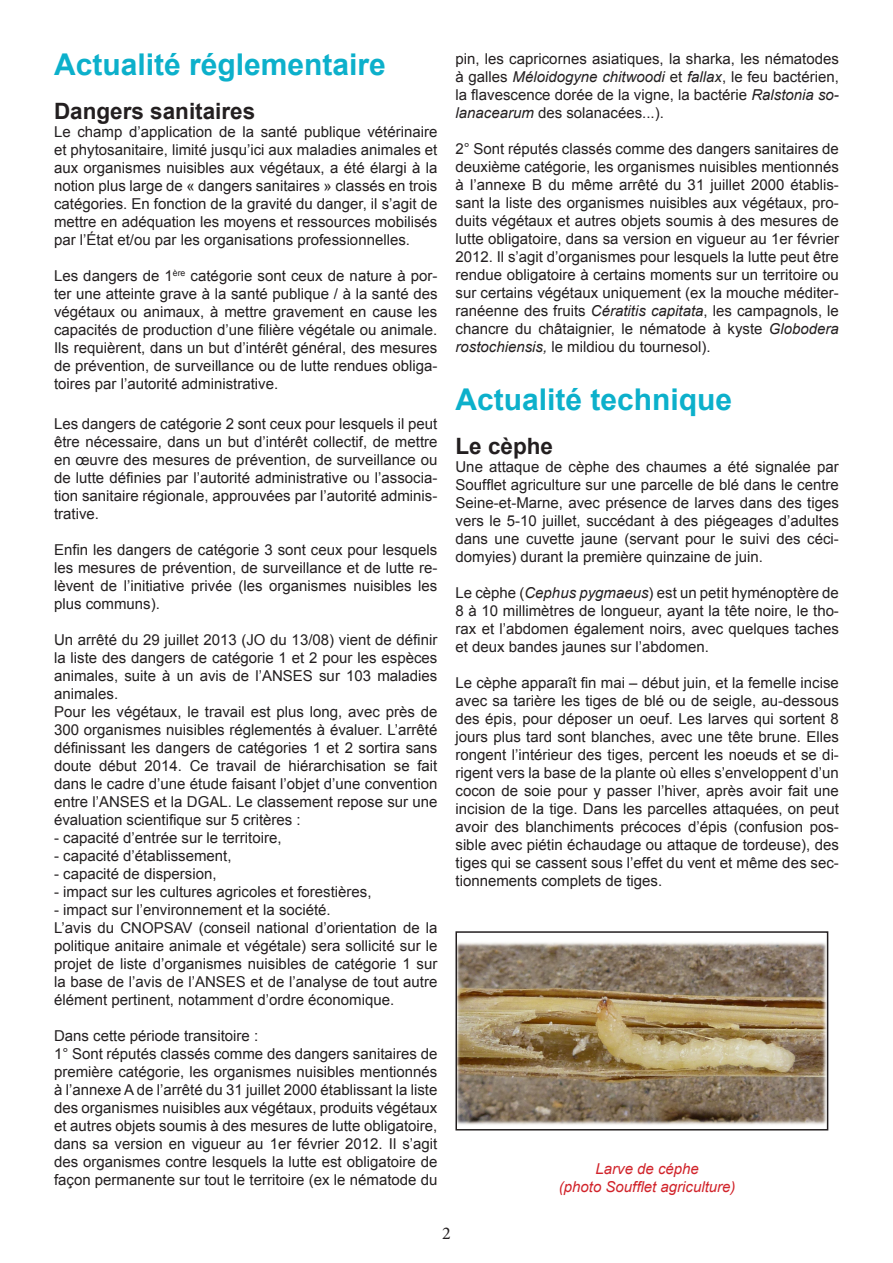
<style>
.page{position:relative;width:893px;height:1263px;background:#fff}
.page>*{position:absolute;margin:0;border:0;box-sizing:border-box;transform-origin:0 0}
.Titre{font:700 30px "Arial";color:#0cb0cb}
.Sous_titre{font:700 22.5px "Arial";color:#231f20}
.t1{font:18px "Minion Pro";color:#231f20}
.texte{font:15px/18px "Arial";color:#231f20;text-align:justify}
.légendes{font:italic 15px "Arial";color:#d1232a}
.s1{font-style:italic}
</style>
<div class="page">
<img style="left:458px;top:942px;width:367px;height:183px">
<div style="left:455px;top:931px;width:373px;height:199px;border:2px solid #231f20"></div>
<p class="Titre" style="left:54px;top:45px;width:333px">Actualité réglementaire</p>
<p class="Sous_titre" style="left:54px;top:96px;width:203px">Dangers sanitaires</p>
<p class="texte" style="left:54px;top:123px;width:385px">Le champ d’application de la santé publique vétérinaire et phytosanitaire, limité jusqu’ici aux maladies animales et aux organismes nuisibles aux végétaux, a été élargi à la notion plus large de « dangers sanitaires » classés en trois catégories. En fonction de la gravité du danger, il s’agit de mettre en adéquation les moyens et ressources mobilisés par l’État et/ou par les organisations professionnelles.</p>
<p class="texte" style="left:54px;top:267px;width:385px">Les dangers de 1<sup>ère</sup> catégorie sont ceux de nature à por&shy;ter une atteinte grave à la santé publique / à la santé des végétaux ou animaux, à mettre gravement en cause les capacités de production d’une filière végétale ou animale.<br>Ils requièrent, dans un but d’intérêt général, des mesures de prévention, de surveillance ou de lutte rendues obliga&shy;toires par l’autorité administrative.</p>
<p class="texte" style="left:54px;top:415px;width:385px">Les dangers de catégorie 2 sont ceux pour lesquels il peut être nécessaire, dans un but d’intérêt collectif, de mettre en œuvre des mesures de prévention, de surveillance ou de lutte définies par l’autorité administrative ou l’associa&shy;tion sanitaire régionale, approuvées par l’autorité adminis&shy;trative.</p>
<p class="texte" style="left:54px;top:541px;width:385px">Enfin les dangers de catégorie 3 sont ceux pour lesquels les mesures de prévention, de surveillance et de lutte re&shy;lèvent de l’initiative privée (les organismes nuisibles les plus communs).</p>
<p class="texte" style="left:54px;top:631px;width:385px">Un arrêté du 29 juillet 2013 (JO du 13/08) vient de définir la liste des dangers de catégorie 1 et 2 pour les espèces animales, suite à un avis de l’ANSES sur 103 maladies animales.</p>
<p class="texte" style="left:54px;top:703px;width:385px">Pour les végétaux, le travail est plus long, avec près de 300 organismes nuisibles réglementés à évaluer. L’arrêté définissant les dangers de catégories 1 et 2 sortira sans doute début 2014. Ce travail de hiérarchisation se fait dans le cadre d’une étude faisant l’objet d’une convention entre l’ANSES et la DGAL. Le classement repose sur une évaluation scientifique sur 5 critères :</p>
<p class="texte" style="left:54px;top:829px;width:229px">- capacité d’entrée sur le territoire,</p>
<p class="texte" style="left:54px;top:847px;width:179px">- capacité d’établissement,</p>
<p class="texte" style="left:54px;top:865px;width:164px">- capacité de dispersion,</p>
<p class="texte" style="left:54px;top:883px;width:319px">- impact sur les cultures agricoles et forestières,</p>
<p class="texte" style="left:54px;top:901px;width:278px">- impact sur l’environnement et la société.</p>
<p class="texte" style="left:54px;top:919px;width:385px">L’avis du CNOPSAV (conseil national d’orientation de la politique anitaire animale et végétale) sera sollicité sur le projet de liste d’organismes nuisibles de catégorie 1 sur la base de l’avis de l’ANSES et de l’analyse de tout autre élément pertinent, notamment d’ordre économique.</p>
<p class="texte" style="left:54px;top:1027px;width:206px">Dans cette période transitoire :</p>
<p class="texte" style="left:54px;top:1045px;width:385px">1° Sont réputés classés comme des dangers sanitaires de première catégorie, les organismes nuisibles mentionnés à l’annexe A de l’arrêté du 31 juillet 2000 établissant la liste des organismes nuisibles aux végétaux, produits végétaux et autres objets soumis à des mesures de lutte obligatoire, dans sa version en vigueur au 1er février 2012. Il s’agit des organismes contre lesquels la lutte est obligatoire de façon permanente sur tout le territoire (ex le nématode du</p>
<p class="texte" style="left:455px;top:50px;width:385px">pin, les capricornes asiatiques, la sharka, les nématodes à galles <span class="s1">Méloidogyne chitwoodi</span> et <span class="s1">fallax</span>, le feu bactérien, la flavescence dorée de la vigne, la bactérie <span class="s1">Ralstonia so&shy;lanacearum</span> des solanacées...).</p>
<p class="texte" style="left:455px;top:140px;width:385px">2° Sont réputés classés comme des dangers sanitaires de deuxième catégorie, les organismes nuisibles mentionnés à l’annexe B du même arrêté du 31 juillet 2000 établis&shy;sant la liste des organismes nuisibles aux végétaux, pro&shy;duits végétaux et autres objets soumis à des mesures de lutte obligatoire, dans sa version en vigueur au 1er février 2012. Il s’agit d’organismes pour lesquels la lutte peut être rendue obligatoire à certains moments sur un territoire ou sur certains végétaux uniquement (ex la mouche méditer&shy;ranéenne des fruits <span class="s1">Cératitis capitata</span>, les campagnols, le chancre du châtaignier, le nématode à kyste <span class="s1">Globodera rostochiensis,</span> le mildiou du tournesol).</p>
<p class="Titre" style="left:455px;top:379px;width:278px">Actualité technique</p>
<p class="Sous_titre" style="left:455px;top:431px;width:99px">Le cèphe</p>
<p class="texte" style="left:455px;top:458px;width:385px">Une attaque de cèphe des chaumes a été signalée par Soufflet agriculture sur une parcelle de blé dans le centre Seine-et-Marne, avec présence de larves dans des tiges vers le 5-10 juillet, succédant à des piégeages d’adultes dans une cuvette jaune (servant pour le suivi des céci&shy;domyies) durant la première quinzaine de juin.</p>
<p class="texte" style="left:455px;top:584px;width:385px">Le cèphe (<span class="s1">Cephus pygmaeus</span>) est un petit hyménoptère de 8 à 10 millimètres de longueur, ayant la tête noire, le tho&shy;rax et l’abdomen également noirs, avec quelques taches et deux bandes jaunes sur l’abdomen.</p>
<p class="texte" style="left:455px;top:674px;width:385px">Le cèphe apparaît fin mai – début juin, et la femelle incise avec sa tarière les tiges de blé ou de seigle, au-dessous des épis, pour déposer un oeuf. Les larves qui sortent 8 jours plus tard sont blanches, avec une tête brune. Elles rongent l’intérieur des tiges, percent les noeuds et se di&shy;rigent vers la base de la plante où elles s’enveloppent d’un cocon de soie pour y passer l’hiver, après avoir fait une incision de la tige. Dans les parcelles attaquées, on peut avoir des blanchiments précoces d’épis (confusion pos&shy;sible avec piétin échaudage ou attaque de tordeuse), des tiges qui se cassent sous l’effet du vent et même des sec&shy;tionnements complets de tiges.</p>
<p class="légendes" style="left:595px;top:1159px;width:105px">Larve de céphe</p>
<p class="légendes" style="left:559px;top:1177px;width:178px">(photo Soufflet agriculture)</p>
<p class="t1" style="left:442px;top:1221px;width:10px">2</p>
</div>
